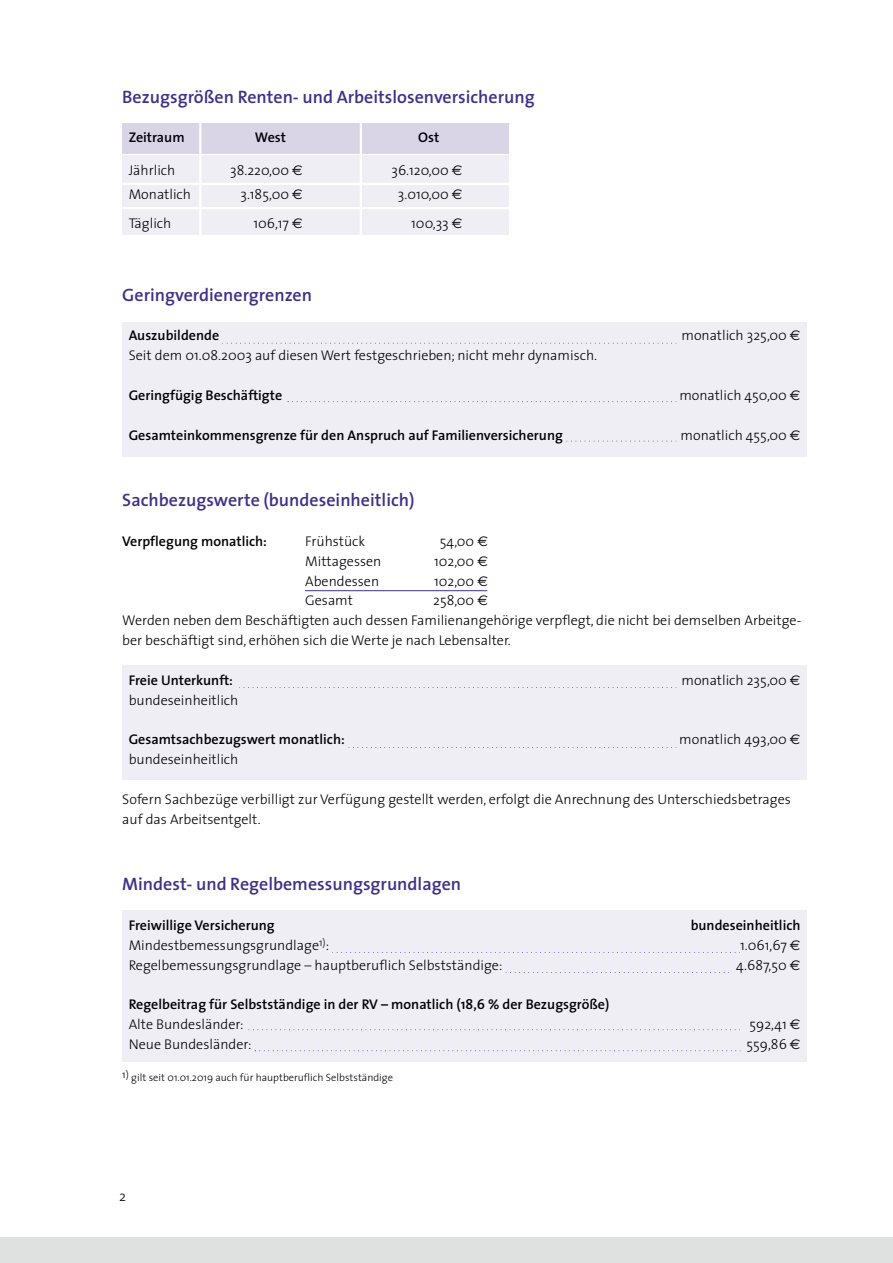
<style>
.page{position:relative;width:893px;height:1263px;background:#fff}
.page>*{position:absolute;margin:0;border:0;box-sizing:border-box;transform-origin:0 0}
.t1{font:600 18px "The Sans";color:#413087}
.t2{font:300 14.25px "The Sans";color:#000006}
.t3{font:300 14.1px/19.8px "The Sans";color:#000006}
.t4{font:600 14.1px "The Sans";color:#000006}
.t5{font:300 10.5px "The Sans";color:#000006}
.s1{font-family:"Euro Sans";font-weight:400}
</style>
<div class="page">
<div style="left:122px;top:123px;width:387px;height:31px;background:#d9d5e7"></div>
<div style="left:122px;top:156px;width:387px;height:79px;background:#f0eef5"></div>
<hr style="left:122px;top:207px;width:447px;height:2px;background:#fff">
<hr style="left:122px;top:183px;width:387px;height:2px;background:#fff">
<hr style="left:199px;top:118px;width:2px;height:117px;background:#fff">
<hr style="left:360px;top:118px;width:2px;height:117px;background:#fff">
<div style="left:122px;top:323px;width:685px;height:134px;background:#f0eef5"></div>
<div style="left:122px;top:665px;width:685px;height:115px;background:#f0eef5"></div>
<div style="left:122px;top:911px;width:685px;height:151px;background:#f0eef5"></div>
<svg style="left:222px;top:343px;width:454px;height:1px"></svg>
<svg style="left:239px;top:687px;width:437px;height:1px"></svg>
<svg style="left:248px;top:1029px;width:492px;height:1px"></svg>
<svg style="left:255px;top:1050px;width:486px;height:1px"></svg>
<svg style="left:349px;top:747px;width:327px;height:1px"></svg>
<svg style="left:288px;top:401px;width:388px;height:1px"></svg>
<hr style="left:305px;top:590px;width:182px;height:1px;background:#413087">
<svg style="left:566px;top:441px;width:110px;height:1px"></svg>
<div style="left:0;top:1237px;width:893px;height:26px;background:#dfe0e0"></div>
<svg style="left:332px;top:952px;width:408px;height:1px"></svg>
<svg style="left:506px;top:972px;width:223px;height:1px"></svg>
<p class="t1" style="left:122px;top:90px;width:414px">Bezugsgrößen Renten- und Arbeitslosenversicherung</p>
<p class="t4" style="left:129px;top:132px;width:58px">Zeitraum</p>
<p class="t4" style="left:255px;top:132px;width:33px">West</p>
<p class="t4" style="left:418px;top:132px;width:23px">Ost</p>
<p class="t3" style="left:129px;top:162px;width:48px">Jährlich</p>
<p class="t3" style="left:230px;top:162px;width:74px">38.220,00 <span class="s1">€</span></p>
<p class="t3" style="left:392px;top:162px;width:72px">36.120,00 <span class="s1">€</span></p>
<p class="t3" style="left:129px;top:186px;width:64px">Monatlich</p>
<p class="t3" style="left:240px;top:186px;width:64px">3.185,00 <span class="s1">€</span></p>
<p class="t3" style="left:398px;top:186px;width:66px">3.010,00 <span class="s1">€</span></p>
<p class="t3" style="left:129px;top:214px;width:44px">Täglich</p>
<p class="t3" style="left:253px;top:214px;width:51px">106,17 <span class="s1">€</span></p>
<p class="t3" style="left:411px;top:214px;width:53px">100,33 <span class="s1">€</span></p>
<p class="t1" style="left:122px;top:288px;width:191px">Geringverdienergrenzen</p>
<p class="t4" style="left:129px;top:330px;width:92px">Auszubildende</p>
<p class="t3" style="left:681px;top:327px;width:121px">monatlich 325,00 <span class="s1">€</span></p>
<p class="t3" style="left:129px;top:347px;width:470px">Seit dem 01.08.2003 auf diesen Wert festgeschrieben; nicht mehr dynamisch.</p>
<p class="t4" style="left:129px;top:390px;width:155px">Geringfügig Beschäftigte</p>
<p class="t3" style="left:679px;top:387px;width:123px">monatlich 450,00 <span class="s1">€</span></p>
<p class="t4" style="left:129px;top:429px;width:436px">Gesamteinkommensgrenze für den Anspruch auf Familienversicherung</p>
<p class="t3" style="left:681px;top:426px;width:121px">monatlich 455,00 <span class="s1">€</span></p>
<p class="t1" style="left:122px;top:493px;width:294px">Sachbezugswerte (bundeseinheitlich)</p>
<p class="t4" style="left:122px;top:536px;width:146px">Verpflegung monatlich:</p>
<p class="t3" style="left:305px;top:533px;width:62px">Frühstück</p>
<p class="t3" style="left:440px;top:533px;width:50px">54,00 <span class="s1">€</span></p>
<p class="t3" style="left:305px;top:552px;width:78px">Mittagessen</p>
<p class="t3" style="left:434px;top:552px;width:55px">102,00 <span class="s1">€</span></p>
<p class="t3" style="left:305px;top:572px;width:76px">Abendessen</p>
<p class="t3" style="left:434px;top:572px;width:55px">102,00 <span class="s1">€</span></p>
<p class="t3" style="left:305px;top:592px;width:49px">Gesamt</p>
<p class="t3" style="left:122px;top:592px;width:680px;text-indent:311px">258,00 <span class="s1">€<br></span>Werden neben dem Beschäftigten auch dessen Familienangehörige verpflegt, die nicht bei demselben Arbeitge&shy;ber beschäftigt sind, erhöhen sich die Werte je nach Lebensalter.</p>
<p class="t4" style="left:129px;top:674px;width:106px">Freie Unterkunft:</p>
<p class="t3" style="left:681px;top:671px;width:121px">monatlich 235,00 <span class="s1">€</span></p>
<p class="t3" style="left:129px;top:691px;width:111px">bundeseinheitlich</p>
<p class="t4" style="left:129px;top:734px;width:218px">Gesamtsachbezugswert monatlich:</p>
<p class="t3" style="left:679px;top:731px;width:123px">monatlich 493,00 <span class="s1">€</span></p>
<p class="t3" style="left:129px;top:751px;width:111px">bundeseinheitlich</p>
<p class="t3" style="left:122px;top:790px;width:670px">Sofern Sachbezüge verbilligt zur Verfügung gestellt werden, erfolgt die Anrechnung des Unterschiedsbetrages auf das Arbeitsentgelt.</p>
<p class="t1" style="left:122px;top:877px;width:340px">Mindest- und Regelbemessungsgrundlagen</p>
<p class="t4" style="left:129px;top:920px;width:148px">Freiwillige Versicherung</p>
<p class="t4" style="left:691px;top:920px;width:111px">bundeseinheitlich</p>
<p class="t3" style="left:129px;top:936px;width:202px">Mindestbemessungsgrundlage<sup>1)</sup>:</p>
<p class="t3" style="left:740px;top:936px;width:62px">1.061,67 <span class="s1">€</span></p>
<p class="t3" style="left:129px;top:956px;width:375px">Regelbemessungsgrundlage – hauptberuflich Selbstständige:</p>
<p class="t3" style="left:736px;top:956px;width:66px">4.687,50 <span class="s1">€</span></p>
<p class="t4" style="left:129px;top:999px;width:482px">Regelbeitrag für Selbstständige in der RV – monatlich (18,6 % der Bezugsgröße)</p>
<p class="t3" style="left:129px;top:1016px;width:117px">Alte Bundesländer:</p>
<p class="t3" style="left:750px;top:1016px;width:52px">592,41 <span class="s1">€</span></p>
<p class="t3" style="left:129px;top:1036px;width:124px">Neue Bundesländer:</p>
<p class="t3" style="left:746px;top:1036px;width:55px">559,86 <span class="s1">€</span></p>
<p class="t5" style="left:122px;top:1074px;width:272px">1) gilt seit 01.01.2019 auch für hauptberuflich Selbstständige</p>
<p class="t2" style="left:119px;top:1191px;width:8px">2</p>
</div>
